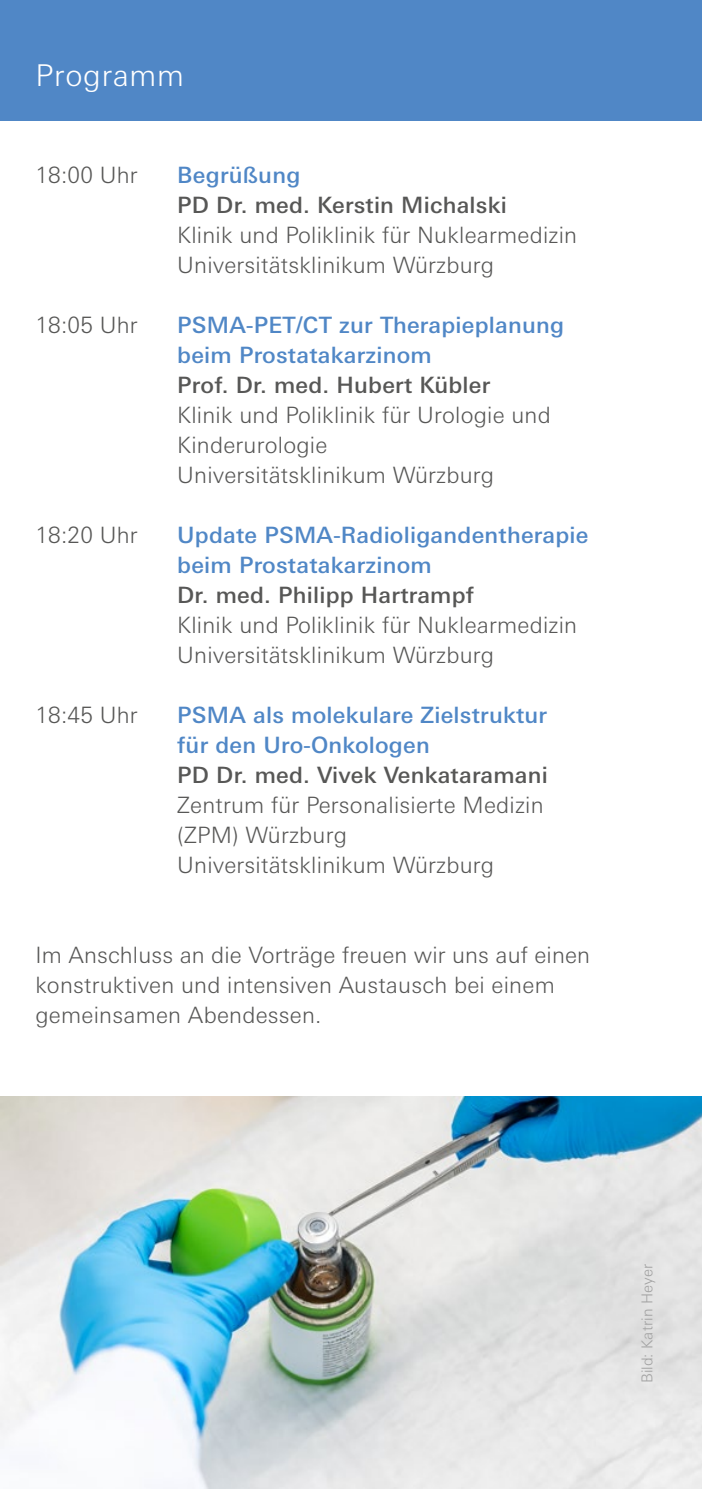
<style>
.page{position:relative;width:702px;height:1489px;background:#fff}
.page>*{position:absolute;margin:0;border:0;box-sizing:border-box;transform-origin:0 0}
.t1{font:300 30px "Univers Next Pro";letter-spacing:.025em;color:#fff}
.t2{font:300 22.5px/30px "Univers Next Pro";letter-spacing:.01em;color:#575756}
.t3{font:500 22.5px/30px "Univers Next Pro";letter-spacing:.01em;color:#5087c6}
.t4{font:500 22.5px "Univers Next Pro";letter-spacing:.01em;color:#575756}
.t5{font:300 15px "Univers Next Pro";letter-spacing:.01em;color:#a1a1a1}
</style>
<div class="page">
<img style="left:0;top:1096px;width:702px;height:392px">
<div style="left:0;top:0;width:702px;height:120px;background:#5087c6"></div>
<h1 class="t1" style="left:35px;top:58px;width:150px">Programm</h1>
<p class="t2" style="left:35px;top:159px;width:104px">18:00 Uhr</p>
<p class="t3" style="left:177px;top:159px;width:124px">Begrüßung</p>
<p class="t4" style="left:177px;top:191px;width:331px">PD Dr. med. Kerstin Michalski</p>
<p class="t2" style="left:177px;top:219px;width:401px">Klinik und Poliklinik für Nuklearmedizin<br>Universitätsklinikum Würzburg</p>
<p class="t2" style="left:35px;top:309px;width:104px">18:05 Uhr</p>
<p class="t3" style="left:177px;top:309px;width:388px">PSMA-PET/CT zur Therapieplanung beim Prostatakarzinom</p>
<p class="t4" style="left:177px;top:371px;width:314px">Prof. Dr. med. Hubert Kübler</p>
<p class="t2" style="left:177px;top:399px;width:375px">Klinik und Poliklinik für Urologie und<br>Kinderurologie<br>Universitätsklinikum Würzburg</p>
<p class="t2" style="left:35px;top:519px;width:104px">18:20 Uhr</p>
<p class="t3" style="left:177px;top:519px;width:412px">Update PSMA-Radioligandentherapie beim Prostatakarzinom</p>
<p class="t4" style="left:177px;top:581px;width:298px">Dr. med. Philipp Hartrampf</p>
<p class="t2" style="left:177px;top:609px;width:401px">Klinik und Poliklinik für Nuklearmedizin<br>Universitätsklinikum Würzburg</p>
<p class="t2" style="left:35px;top:699px;width:104px">18:45 Uhr</p>
<p class="t3" style="left:177px;top:699px;width:371px">PSMA als molekulare Zielstruktur für den Uro-Onkologen</p>
<p class="t4" style="left:177px;top:761px;width:372px">PD Dr. med. Vivek Venkataramani</p>
<p class="t2" style="left:177px;top:789px;width:368px">Zentrum für Personalisierte Medizin (ZPM) Würzburg<br>Universitätsklinikum Würzburg</p>
<p class="t2" style="left:35px;top:939px;width:556px">Im Anschluss an die Vorträge freuen wir uns auf einen konstruktiven und intensiven Austausch bei einem gemeinsamen Abendessen.</p>
<p class="t5" style="left:638px;top:1383px;width:121px;rotate:-90deg">Bild: Katrin Heyer</p>
</div>
